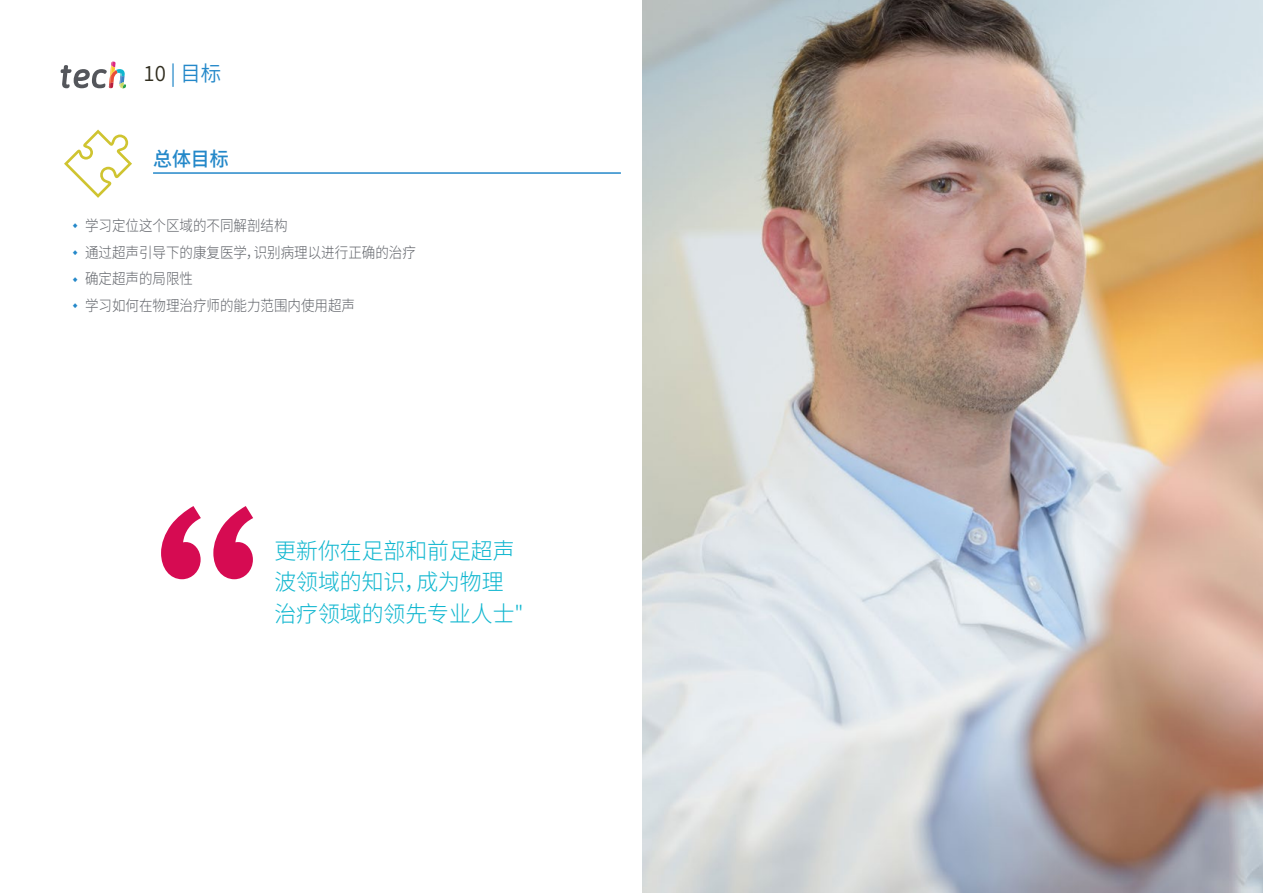
<style>
.page{position:relative;width:1263px;height:893px;background:#fff}
.page>*{position:absolute;margin:0;border:0;box-sizing:border-box;transform-origin:0 0}
.t1{font:300 22.5px/31.5px "Source Han Sans CN";color:#0fb6cf}
.t2{font:21px "Source Han Sans CN";color:#2488c9}
.t3{font:500 19.5px "Source Han Sans CN";color:#2488c9}
.t4{font:300 15px/26.7px "Source Han Sans CN";color:#61646a;scale:.9 1}
.s1{color:#312e20}
</style>
<div class="page">
<hr style="left:153px;top:173px;width:468px;height:1px;background:#2488c9">
<svg style="left:64px;top:130px;width:68px;height:68px"></svg>
<img style="left:642px;top:0;width:621px;height:893px">
<svg style="left:61px;top:62px;width:65px;height:27px"></svg>
<svg style="left:161px;top:506px;width:92px;height:73px"></svg>
<h2 class="t2" style="left:144px;top:61px;width:79px"><span class="s1">10</span> | 目标</h2>
<h3 class="t3" style="left:153px;top:147px;width:77px">总体目标</h3>
<p class="t4" style="left:85px;top:212px;width:369px">学习定位这个区域的不同解剖结构<br>通过超声引导下的康复医学，识别病理以进行正确的治疗确定超声的局限性<br>学习如何在物理治疗师的能力范围内使用超声</p>
<h1 class="t1" style="left:274px;top:535px;width:251px">更新你在足部和前足超声波领域的知识，成为物理治疗领域的领先专业人士"</h1>
</div>
